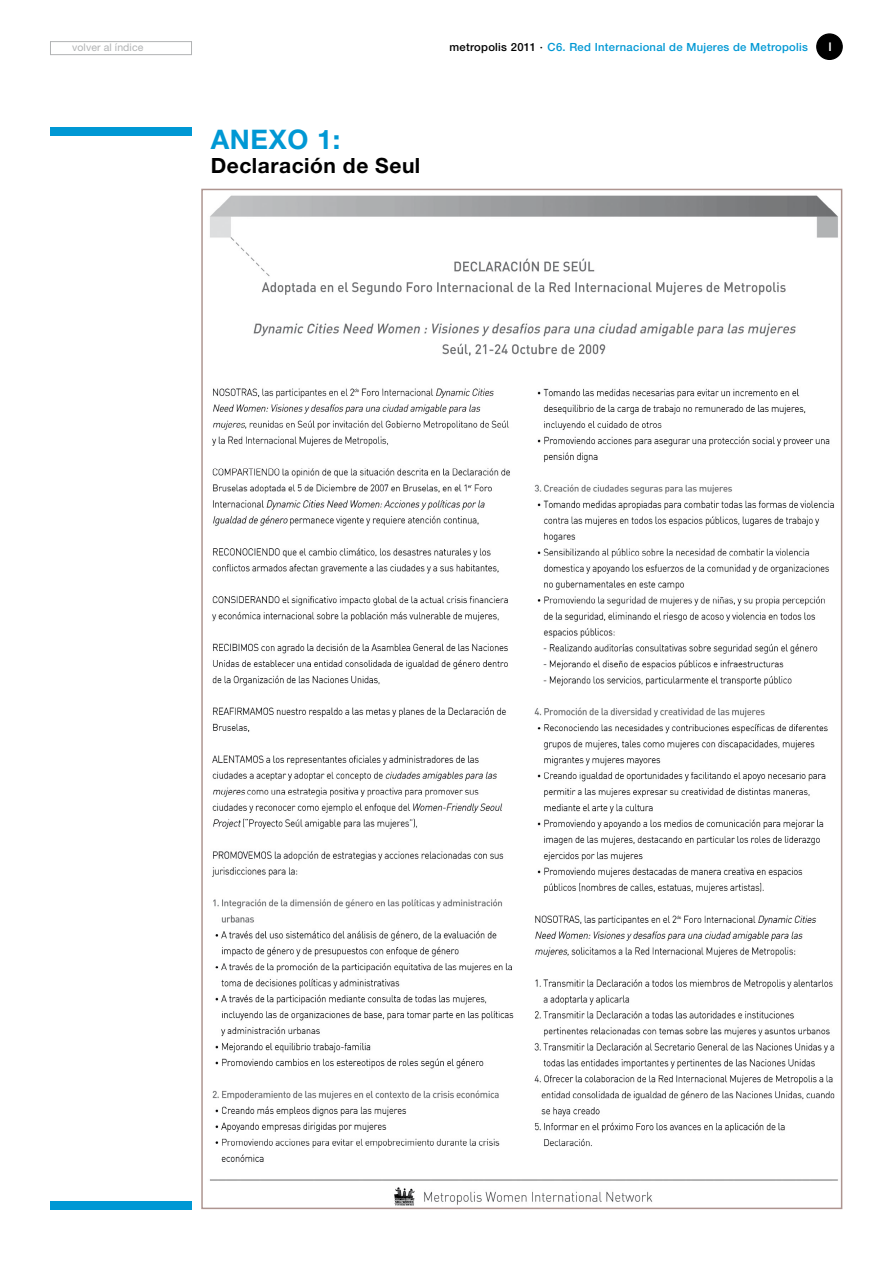
<style>
.page{position:relative;width:893px;height:1263px;background:#fff}
.page>*{position:absolute;margin:0;border:0;box-sizing:border-box;transform-origin:0 0}
.t1{font:700 27px "Helvetica Neue LT";color:#0098d4}
.t2{font:700 21px "Helvetica Neue LT";letter-spacing:.025em;color:#000}
.t3{font:500 12px "Helvetica Neue LT";color:#fff}
.t4{font:500 11.25px "Helvetica Neue LT";letter-spacing:.025em;color:#0098d4}
.t5{font:10.5px "Helvetica Neue LT";letter-spacing:.01em;color:#b1b3b4}
.s1{color:#000}
</style>
<div class="page">
<div style="left:817px;top:34px;width:25px;height:25px;background:#000;border-radius:50%"></div>
<div style="left:816px;top:33px;width:27px;height:27px;border:1px solid #000;border-radius:50%"></div>
<div style="left:50px;top:41px;width:142px;height:14px;border:1px solid #b1b3b4"></div>
<img style="left:210px;top:195px;width:628px;height:1011px">
<div style="left:51px;top:128px;width:141px;height:8px;background:#0098d4"></div>
<div style="left:51px;top:1202px;width:141px;height:8px;background:#0098d4"></div>
<p class="t5" style="left:72px;top:41px;width:73px">volver al índice</p>
<p class="t4" style="left:450px;top:40px;width:360px"><span class="s1">metropolis 2011 ·</span> C6. Red Internacional de Mujeres de Metropolis</p>
<p class="t3" style="left:828px;top:40px;width:5px">I</p>
<h1 class="t1" style="left:211px;top:122px;width:20px">ANE</h1>
<h1 class="t1" style="left:269px;top:122px;width:73px">XO 1:</h1>
<h2 class="t2" style="left:211px;top:152px;width:211px">Declaración de Seul</h2>
</div>
